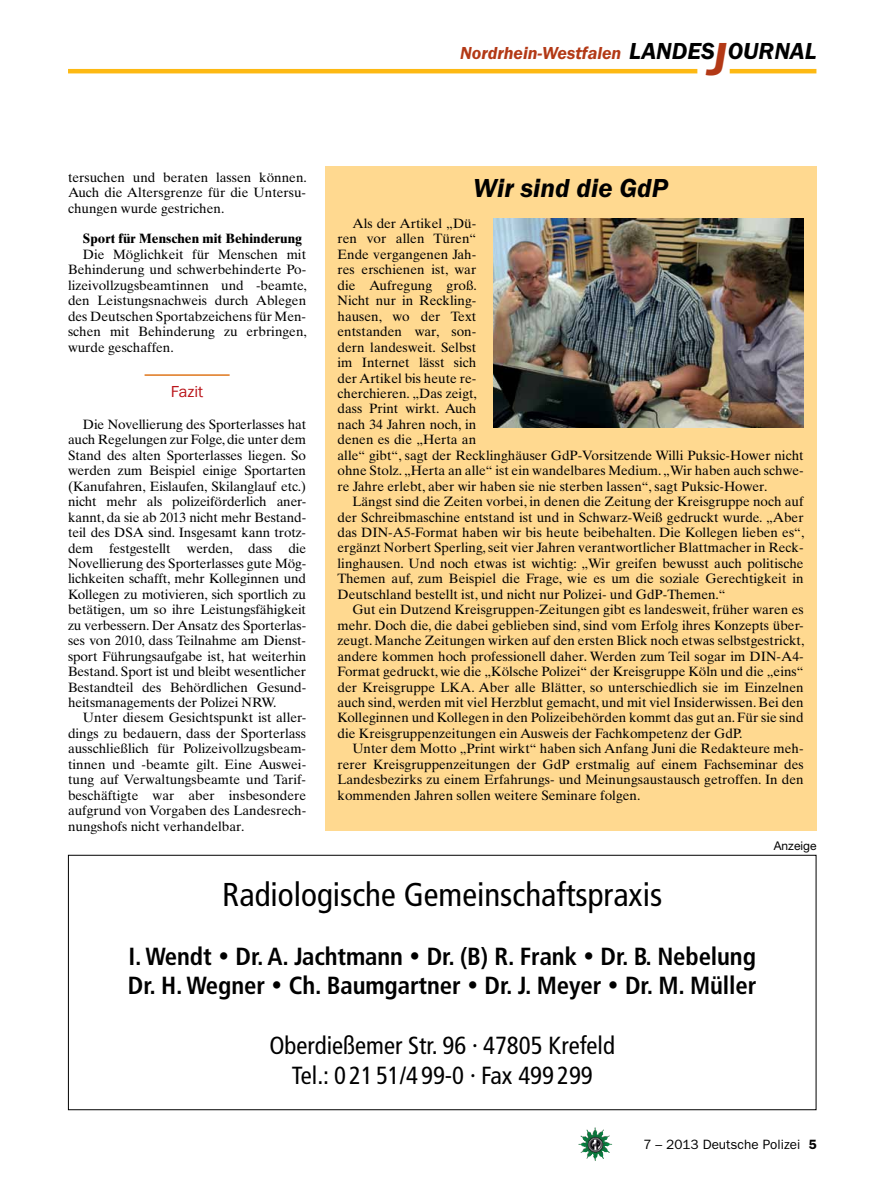
<style>
.page{position:relative;width:893px;height:1191px;background:#fff}
.page>*{position:absolute;margin:0;border:0;box-sizing:border-box;transform-origin:0 0}
.t1{font:33px "Frutiger Cn OV JFRUNC";color:#000}
.t2{font:italic 600 27px "Franklin Gothic Itc T";color:#000}
.t3{font:24.75px/29.7px "Frutiger Bold Cn OV KFRUNC";letter-spacing:-.005em;color:#000}
.t4{font:24.75px/29.7px "Frutiger Cn OV JFRUNC";color:#000;text-align:center}
.t5{font:italic 600 24px "Franklin Gothic Itc T";color:#000}
.t6{font:italic 600 18px "Franklin Gothic Itc T";color:#b33916}
.t7{font:16.5px "Franklin Gothic Itc T";color:#ba141a}
.t8{font:13.5px/15.5px "Times Ten";color:#000;text-align:justify}
.t9{font:700 13.5px "Times Ten";color:#000}
.t10{font:13.5px "Franklin Gothic";color:#000}
.t11{font:12px "Helvetica Neue";color:#000}
.s1{font-size:48px;color:#b33916}
.s2{font-family:"Myriad Pro"}
.s3{font-weight:600}
</style>
<div class="page">
<img style="left:578px;top:1127px;width:17px;height:25px">
<hr style="left:730px;top:69px;width:86px;height:4px;background:#fdb913">
<hr style="left:68px;top:69px;width:629px;height:4px;background:#fdb913">
<hr style="left:145px;top:374px;width:85px;height:2px;background:#de761c">
<div style="left:68px;top:855px;width:748px;height:255px;border:1px solid #000"></div>
<div style="left:325px;top:166px;width:491px;height:664px;background:#ffd990"></div>
<img style="left:493px;top:219px;width:311px;height:209px">
<h3 class="t6" style="left:460px;top:42px;width:163px">Nordrhein-Westfalen</h3>
<h3 class="t5" style="left:629px;top:37px;width:189px">LANDES<span class="s1">J</span>OURNAL</h3>
<p class="t8" style="left:68px;top:169px;width:240px">tersuchen und beraten lassen können.<br>Auch die Altersgrenze für die Untersu&shy;chungen wurde gestrichen.</p>
<p class="t9" style="left:83px;top:230px;width:221px">Sport für Menschen mit Behinderung</p>
<p class="t8" style="left:68px;top:246px;width:240px;text-indent:15px">Die Möglichkeit für Menschen mit Behinderung und schwerbehinderte Po&shy;lizeivollzugsbeamtinnen und -beamte, den Leistungsnachweis durch Ablegen des Deutschen Sportabzeichens für Men&shy;schen mit Behinderung zu erbringen, wurde geschaffen.</p>
<p class="t7" style="left:171px;top:382px;width:34px">Fazit</p>
<p class="t8" style="left:68px;top:416px;width:240px;text-indent:15px">Die Novellierung des Sporterlasses hat auch Regelungen zur Folge, die unter dem Stand des alten Sporterlasses liegen. So werden zum Beispiel einige Sportarten (Kanufahren, Eislaufen, Skilanglauf etc.) nicht mehr als polizeiförderlich aner&shy;kannt, da sie ab 2013 nicht mehr Bestand&shy;teil des DSA sind. Insgesamt kann trotz&shy;dem festgestellt werden, dass die Novellierung des Sporterlasses gute Mög&shy;lichkeiten schafft, mehr Kolleginnen und Kollegen zu motivieren, sich sportlich zu betätigen, um so ihre Leistungsfähigkeit zu verbessern. Der Ansatz des Sporterlas&shy;ses von 2010, dass Teilnahme am Dienst&shy;sport Führungsaufgabe ist, hat weiterhin Bestand. Sport ist und bleibt wesentlicher Bestandteil des Behördlichen Gesund&shy;heitsmanagements der Polizei NRW.</p>
<p class="t8" style="left:68px;top:710px;width:240px;text-indent:15px">Unter diesem Gesichtspunkt ist aller&shy;dings zu bedauern, dass der Sporterlass ausschließlich für Polizeivollzugsbeam&shy;tinnen und -beamte gilt. Eine Auswei&shy;tung auf Verwaltungsbeamte und Tarif&shy;beschäftigte war aber insbesondere aufgrund von Vorgaben des Landesrech&shy;nungshofs nicht verhandelbar.</p>
<h2 class="t2" style="left:473px;top:172px;width:196px">Wir sind die GdP</h2>
<p class="t8" style="left:338px;top:216px;width:468px;text-align:left;text-indent:15px">Als der Artikel „Dü-<br>ren vor allen Türen“<br>Ende vergangenen Jah-<br>res erschienen ist, war<br>die Aufregung groß.<br>Nicht nur in Reckling-<br>hausen, wo der Text<br>entstanden war, son-<br>dern landesweit. Selbst<br>im Internet lässt sich<br>der Artikel bis heute re-<br>cherchieren. „Das zeigt,<br>dass Print wirkt. Auch<br>nach 34 Jahren noch, in<br>denen es die „Herta an<br>alle“ gibt“, sagt der Recklinghäuser GdP-Vorsitzende Willi Puksic-Hower nicht ohne Stolz. „Herta an alle“ ist ein wandelbares Medium. „Wir haben auch schwe&shy;re Jahre erlebt, aber wir haben sie nie sterben lassen“, sagt Puksic-Hower.</p>
<p class="t8" style="left:338px;top:493px;width:468px;text-indent:15px">Längst sind die Zeiten vorbei, in denen die Zeitung der Kreisgruppe noch auf der Schreibmaschine entstand ist und in Schwarz-Weiß gedruckt wurde. „Aber das DIN-A5-Format haben wir bis heute beibehalten. Die Kollegen lieben es“, ergänzt Norbert Sperling, seit vier Jahren verantwortlicher Blattmacher in Reck&shy;linghausen. Und noch etwas ist wichtig: „Wir greifen bewusst auch politische Themen auf, zum Beispiel die Frage, wie es um die soziale Gerechtigkeit in Deutschland bestellt ist, und nicht nur Polizei- und GdP-Themen.“</p>
<p class="t8" style="left:338px;top:602px;width:468px;text-indent:15px">Gut ein Dutzend Kreisgruppen-Zeitungen gibt es landesweit, früher waren es mehr. Doch die, die dabei geblieben sind, sind vom Erfolg ihres Konzepts über&shy;zeugt. Manche Zeitungen wirken auf den ersten Blick noch etwas selbstgestrickt, andere kommen hoch professionell daher. Werden zum Teil sogar im DIN-A4- Format gedruckt, wie die „Kölsche Polizei“ der Kreisgruppe Köln und die „eins“ der Kreisgruppe LKA. Aber alle Blätter, so unterschiedlich sie im Einzelnen auch sind, werden mit viel Herzblut gemacht, und mit viel Insiderwissen. Bei den Kolleginnen und Kollegen in den Polizeibehörden kommt das gut an. Für sie sind die Kreisgruppenzeitungen ein Ausweis der Fachkompetenz der GdP.</p>
<p class="t8" style="left:338px;top:741px;width:468px;text-indent:15px">Unter dem Motto „Print wirkt“ haben sich Anfang Juni die Redakteure meh&shy;rerer Kreisgruppenzeitungen der GdP erstmalig auf einem Fachseminar des Landesbezirks zu einem Erfahrungs- und Meinungsaustausch getroffen. In den kommenden Jahren sollen weitere Seminare folgen.</p>
<p class="t11" style="left:774px;top:838px;width:44px">Anzeige</p>
<h1 class="t1" style="left:222px;top:875px;width:441px">Radiologische Gemeinschaftspraxis</h1>
<h3 class="t3" style="left:128px;top:941px;width:630px">I. Wendt Dr. A. Jachtmann Dr. (B) R. Frank Dr. B. Nebelung<br>Dr. H. Wegner Ch. Baumgartner Dr. J. Meyer Dr. M. Müller</h3>
<h3 class="t4" style="left:269px;top:1030px;width:347px">Oberdießemer Str. 96 <span class="s2">·</span> 47805 Krefeld<br>Tel.: 0 21 51/4 99-0 <span class="s2">·</span> Fax 499 299</h3>
<p class="t10" style="left:643px;top:1136px;width:175px">7 – 2013 Deutsche Polizei <span class="s3">5</span></p>
</div>
